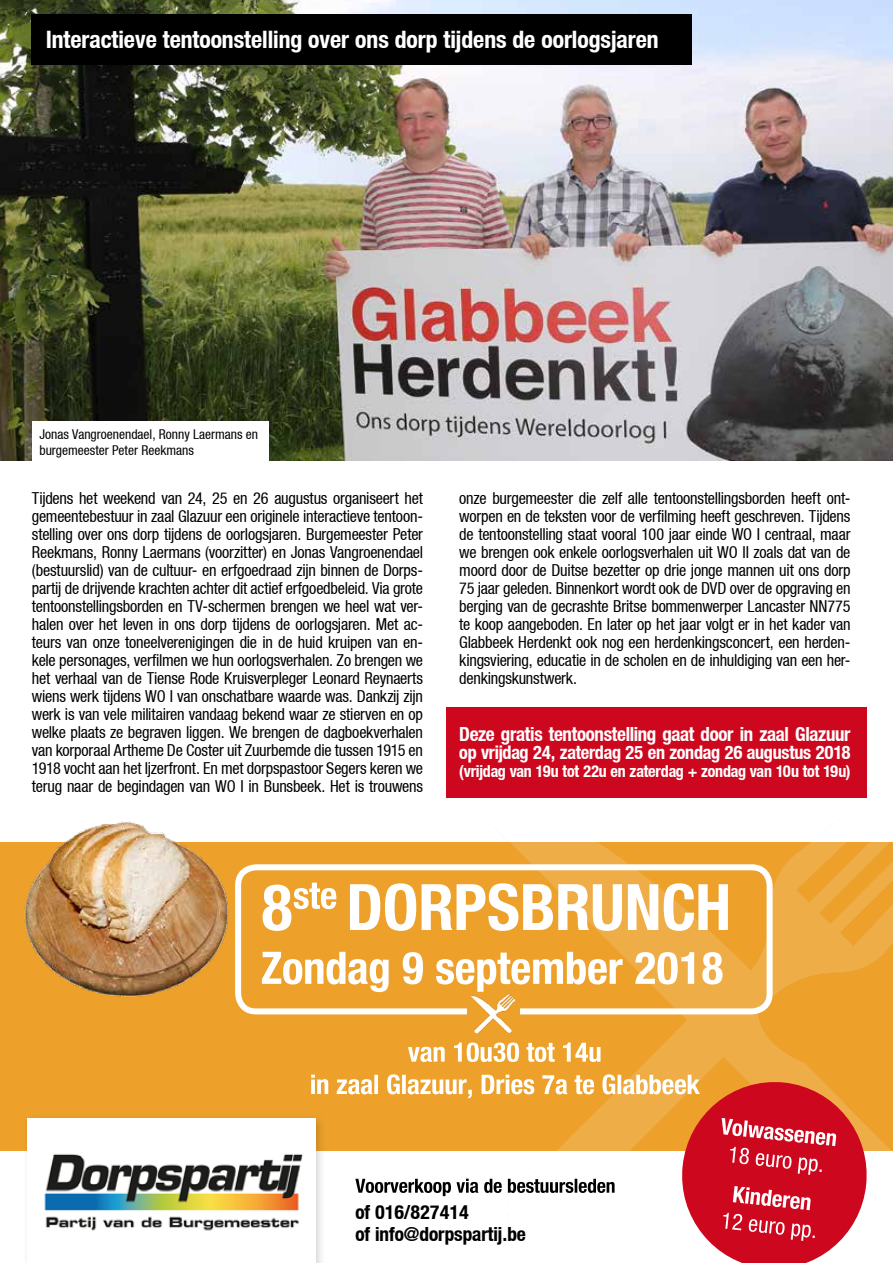
<style>
.page{position:relative;width:893px;height:1263px;background:#fff}
.page>*{position:absolute;margin:0;border:0;box-sizing:border-box;transform-origin:0 0}
.t1{font:24px "Heavenetica Cond 7 Bold SH";color:#fff}
.t2{font:19.5px "Heavenetica Cond 7 Bold SH";letter-spacing:-.015em;color:#fff}
.t3{font:19.5px/22.5px "Heavenetica Cond 7 Bold SH";color:#000}
.t4{font:18.75px "Heavenetica Cond 7 Bold SH";letter-spacing:-.015em;color:#fff}
.t5{font:16.5px/18px "Heavenetica Cond 5 SH";letter-spacing:-.015em;color:#000;text-align:justify}
.t6{font:16.5px "Heavenetica Cond 7 Bold SH";letter-spacing:-.01em;color:#fff}
.t7{font:13.5px/16.2px "Heavenetica Cond 5 SH";color:#000}
</style>
<div class="page">
<img style="left:1px;top:0;width:892px;height:460px">
<div style="left:32px;top:14px;width:660px;height:51px;background:#000"></div>
<div style="left:0;top:842px;width:893px;height:308px;background:#eda12b"></div>
<img style="left:510px;top:842px;width:383px;height:309px">
<svg style="left:274px;top:952px;width:448px;height:40px"></svg>
<svg style="left:274px;top:883px;width:454px;height:48px"></svg>
<img style="left:24px;top:821px;width:250px;height:186px">
<svg style="left:408px;top:1042px;width:192px;height:20px"></svg>
<svg style="left:311px;top:1074px;width:560px;height:189px"></svg>
<div style="left:22px;top:1113px;width:304px;height:150px;background:#000;opacity:.18"></div>
<img style="left:28px;top:1118px;width:287px;height:145px">
<div style="left:235px;top:864px;width:538px;height:150px;border:6px solid #fff;border-radius:18px"></div>
<div style="left:467px;top:992px;width:53px;height:43px;background:#eda12b"></div>
<img style="left:471px;top:994px;width:43px;height:40px">
<div style="left:446px;top:707px;width:421px;height:91px;background:#cd071e"></div>
<div style="left:32px;top:421px;width:237px;height:43px;background:#fff"></div>
<h1 class="t1" style="left:46px;top:24px;width:614px">Interactieve tentoonstelling over ons dorp tijdens de oorlogsjaren</h1>
<p class="t7" style="left:39px;top:425px;width:220px">Jonas Vangroenendael, Ronny Laermans en burgemeester Peter Reekmans</p>
<p class="t5" style="left:32px;top:488px;width:393px">Tijdens het weekend van 24, 25 en 26 augustus organiseert het gemeentebestuur in zaal Glazuur een originele interactieve tentoon&shy;stelling over ons dorp tijdens de oorlogsjaren. Burgemeester Peter Reekmans, Ronny Laermans (voorzitter) en Jonas Vangroenendael (bestuurslid) van de cultuur- en erfgoedraad zijn binnen de Dorps&shy;partij de drijvende krachten achter dit actief erfgoedbeleid. Via grote tentoonstellingsborden en TV-schermen brengen we heel wat ver&shy;halen over het leven in ons dorp tijdens de oorlogsjaren. Met ac&shy;teurs van onze toneelverenigingen die in de huid kruipen van en&shy;kele personages, verfilmen we hun oorlogsverhalen. Zo brengen we het verhaal van de Tiense Rode Kruisverpleger Leonard Reynaerts wiens werk tijdens WO I van onschatbare waarde was. Dankzij zijn werk is van vele militairen vandaag bekend waar ze stierven en op welke plaats ze begraven liggen. We brengen de dagboekverhalen van korporaal Artheme De Coster uit Zuurbemde die tussen 1915 en 1918 vocht aan het Ijzerfront. En met dorpspastoor Segers keren we terug naar de begindagen van WO I in Bunsbeek. Het is trouwens</p>
<p class="t5" style="left:459px;top:488px;width:393px">onze burgemeester die zelf alle tentoonstellingsborden heeft ont&shy;worpen en de teksten voor de verfilming heeft geschreven. Tijdens de tentoonstelling staat vooral 100 jaar einde WO I centraal, maar we brengen ook enkele oorlogsverhalen uit WO II zoals dat van de moord door de Duitse bezetter op drie jonge mannen uit ons dorp 75 jaar geleden. Binnenkort wordt ook de DVD over de opgraving en berging van de gecrashte Britse bommenwerper Lancaster NN775 te koop aangeboden. En later op het jaar volgt er in het kader van Glabbeek Herdenkt ook nog een herdenkingsconcert, een herden&shy;kingsviering, educatie in de scholen en de inhuldiging van een her&shy;denkingskunstwerk.</p>
<p class="t2" style="left:459px;top:721px;width:393px">Deze gratis tentoonstelling gaat door in zaal Glazuur</p>
<p class="t4" style="left:459px;top:740px;width:393px">op vrijdag 24, zaterdag 25 en zondag 26 augustus 2018</p>
<p class="t6" style="left:459px;top:760px;width:393px">(vrijdag van 19u tot 22u en zaterdag + zondag van 10u tot 19u)</p>
<p class="t3" style="left:355px;top:1200px;width:172px">of 016/827414<br>of info@dorpspartij.be</p>
</div>
